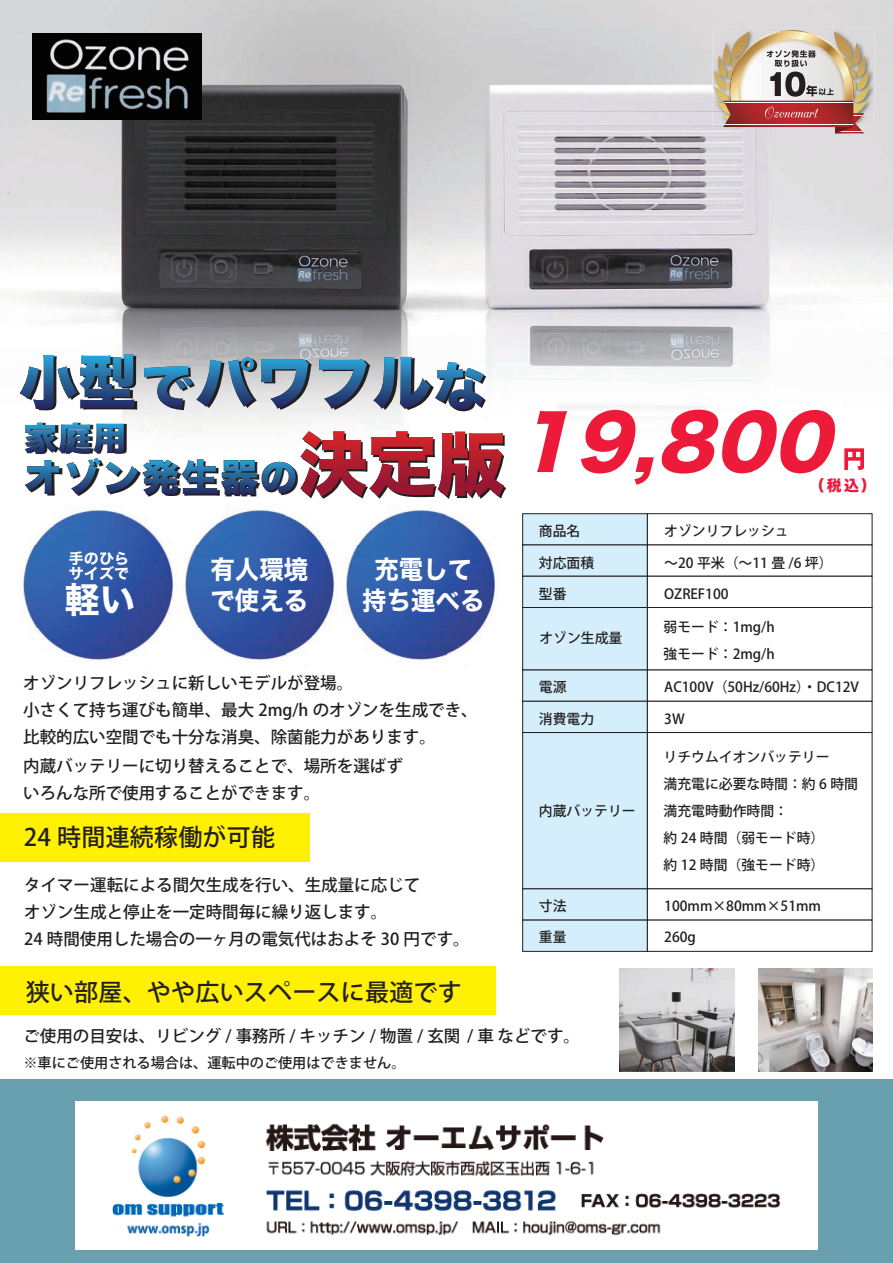
<style>
.page{position:relative;width:893px;height:1263px;background:#fff}
.page>*{position:absolute;margin:0;border:0;box-sizing:border-box;transform-origin:0 0}
.t1{font:italic 73.05px "Hira Kaku Std W8";color:#ed1a3a}
.t2{font:69px "Hiragino Sans W8";color:#231f20}
.t3{font:58.95px "Hiragino Sans W8";color:#231f20}
.t4{font:51.75px "Hiragino Sans W8";color:#231f20}
.t5{font:37.5px "Hiragino Sans W8";letter-spacing:.05em;color:#231f20}
.t6{font:35.55px "Hiragino Sans W7";color:#fff}
.t7{font:33px "Hiragino Sans W8";color:#231f20}
.t8{font:25.65px/30.8px "Hiragino Sans W7";color:#fff;scale:.96 1}
.t9{font:500 24px "Koz Go Pr 6 N";letter-spacing:.01em;color:#231f20}
.t10{font:500 16.5px/27px "Koz Go Pr 6 N";color:#231f20}
.t11{font:15px/15px "Hiragino Sans W7";letter-spacing:.01em;color:#fff}
.t12{font:15px "Hira Kaku Std W8";color:#ed1a3a}
.t13{font:500 14.1px "Koz Go Pr 6 N";color:#231f20}
.t14{font:500 13.8px/27px "Koz Go Pr 6 N";color:#231f20}
.s1{font-size:51.75px}
</style>
<div class="page">
<img style="left:0;top:0;width:893px;height:793px">
<img style="left:712px;top:28px;width:162px;height:97px">
<svg style="left:713px;top:30px;width:157px;height:103px;background:#c7a697"></svg>
<svg style="left:844px;top:448px;width:20px;height:22px"></svg>
<div style="left:0;top:966px;width:495px;height:49px;background:#fff101"></div>
<img style="left:620px;top:969px;width:114px;height:102px">
<img style="left:758px;top:969px;width:114px;height:102px">
<img style="left:32px;top:34px;width:170px;height:85px">
<div style="left:0;top:813px;width:310px;height:49px;background:#fff101"></div>
<img style="left:19px;top:505px;width:158px;height:164px">
<img style="left:341px;top:505px;width:159px;height:164px">
<img style="left:180px;top:505px;width:159px;height:164px">
<svg style="left:20px;top:355px;width:114px;height:54px"></svg>
<svg style="left:261px;top:359px;width:48px;height:49px;background:#88aac3"></svg>
<svg style="left:319px;top:359px;width:48px;height:50px;background:#91afc5"></svg>
<svg style="left:144px;top:357px;width:110px;height:51px;background:#96afc3"></svg>
<svg style="left:373px;top:357px;width:111px;height:53px"></svg>
<svg style="left:25px;top:423px;width:479px;height:74px"></svg>
<div style="left:0;top:1080px;width:893px;height:183px;background:#69a0af"></div>
<div style="left:522px;top:513px;width:126px;height:32px;background:#d4effb;border:1px solid #231f20"></div>
<div style="left:522px;top:545px;width:126px;height:32px;background:#d4effb"></div>
<div style="left:522px;top:576px;width:126px;height:32px;background:#d4effb;border:1px solid #231f20"></div>
<div style="left:522px;top:607px;width:126px;height:63px;background:#d4effb;border:1px solid #231f20"></div>
<div style="left:522px;top:670px;width:126px;height:32px;background:#d4effb"></div>
<div style="left:522px;top:701px;width:126px;height:32px;background:#d4effb;border:1px solid #231f20"></div>
<div style="left:522px;top:732px;width:126px;height:157px;background:#d4effb;border:1px solid #231f20"></div>
<div style="left:522px;top:888px;width:126px;height:32px;background:#d4effb;border:1px solid #231f20"></div>
<div style="left:522px;top:920px;width:126px;height:32px;background:#d4effb;border:1px solid #231f20"></div>
<div style="left:647px;top:513px;width:225px;height:32px;background:#fff;border:1px solid #231f20"></div>
<div style="left:647px;top:545px;width:225px;height:32px;background:#fff"></div>
<div style="left:647px;top:576px;width:225px;height:32px;background:#fff;border:1px solid #231f20"></div>
<div style="left:647px;top:607px;width:225px;height:63px;background:#fff;border:1px solid #231f20"></div>
<div style="left:647px;top:670px;width:225px;height:32px;background:#fff"></div>
<div style="left:647px;top:701px;width:225px;height:32px;background:#fff;border:1px solid #231f20"></div>
<div style="left:647px;top:732px;width:225px;height:157px;background:#fff;border:1px solid #231f20"></div>
<div style="left:647px;top:888px;width:225px;height:32px;background:#fff;border:1px solid #231f20"></div>
<div style="left:647px;top:920px;width:225px;height:32px;background:#fff;border:1px solid #231f20"></div>
<img style="left:75px;top:1101px;width:743px;height:148px">
<h3 class="t3" style="left:19px;top:350px;width:414px">小型<span class="s1">で</span>パワフル</h3>
<h3 class="t4" style="left:436px;top:359px;width:53px">な</h3>
<h2 class="t2" style="left:299px;top:426px;width:208px">決定版</h2>
<h3 class="t7" style="left:24px;top:420px;width:104px">家庭用</h3>
<h3 class="t5" style="left:24px;top:456px;width:275px">オゾン発生器の</h3>
<p class="t11" style="left:69px;top:551px;width:62px">手のひらサイズで</p>
<h3 class="t6" style="left:64px;top:572px;width:73px">軽い</h3>
<h3 class="t8" style="left:210px;top:555px;width:103px">有人環境で使える</h3>
<h3 class="t8" style="left:362px;top:555px;width:129px;text-align:center">充電して持ち運べる</h3>
<p class="t10" style="left:23px;top:669px;width:456px">オゾンリフレッシュに新しいモデルが登場。<br>小さくて持ち運びも簡単、最大 2mg/h のオゾンを生成でき、比較的広い空間でも十分な消臭、除菌能力があります。</p>
<p class="t10" style="left:23px;top:752px;width:381px">内蔵バッテリーに切り替えることで、場所を選ばずいろんな所で使用することができます。</p>
<h3 class="t9" style="left:24px;top:824px;width:253px">24 時間連続稼働が可能</h3>
<p class="t10" style="left:24px;top:872px;width:447px">タイマー運転による間欠生成を行い、生成量に応じて<br>オゾン生成と停止を一定時間毎に繰り返します。<br>24 時間使用した場合の一ヶ月の電気代はおよそ 30 円です。</p>
<h1 class="t1" style="left:516px;top:402px;width:344px">19,800</h1>
<p class="t12" style="left:810px;top:477px;width:68px">（税込）</p>
<p class="t14" style="left:539px;top:518px;width:43px">商品名</p>
<p class="t14" style="left:539px;top:549px;width:57px">対応面積</p>
<p class="t14" style="left:539px;top:581px;width:29px">型番</p>
<p class="t14" style="left:539px;top:625px;width:84px">オゾン生成量</p>
<p class="t14" style="left:539px;top:674px;width:29px">電源</p>
<p class="t14" style="left:539px;top:705px;width:57px">消費電力</p>
<p class="t14" style="left:539px;top:797px;width:98px">内蔵バッテリー</p>
<p class="t14" style="left:539px;top:893px;width:29px">寸法</p>
<p class="t14" style="left:539px;top:924px;width:29px">重量</p>
<p class="t14" style="left:664px;top:518px;width:126px">オゾンリフレッシュ</p>
<p class="t14" style="left:664px;top:549px;width:170px">～20 平米（～11 畳 /6 坪）</p>
<p class="t14" style="left:664px;top:581px;width:66px">OZREF100</p>
<p class="t14" style="left:664px;top:612px;width:84px">オゾン生成量</p>
<p class="t14" style="left:664px;top:613px;width:113px">弱モード：1mg/h強モード：2mg/h</p>
<p class="t14" style="left:664px;top:674px;width:196px">AC100V（50Hz/60Hz）・DC12V</p>
<p class="t14" style="left:664px;top:705px;width:22px">3W</p>
<p class="t14" style="left:664px;top:737px;width:98px">内臓バッテリー</p>
<p class="t14" style="left:664px;top:743px;width:196px">リチウムイオンバッテリー<br>満充電に必要な時間：約 6 時間満充電時動作時間：<br>約 24 時間（弱モード時）<br>約 12 時間（強モード時）</p>
<p class="t14" style="left:664px;top:893px;width:158px">100mm×80mm×51mm</p>
<p class="t14" style="left:664px;top:924px;width:33px">260g</p>
<h3 class="t9" style="left:26px;top:979px;width:438px">狭い部屋、やや広いスペースに最適です</h3>
<p class="t10" style="left:23px;top:1022px;width:558px">ご使用の目安は、リビング / 事務所 / キッチン / 物置 / 玄関 / 車 などです。</p>
<p class="t13" style="left:23px;top:1055px;width:384px">※車にご使用される場合は、運転中のご使用はできません。</p>
</div>
